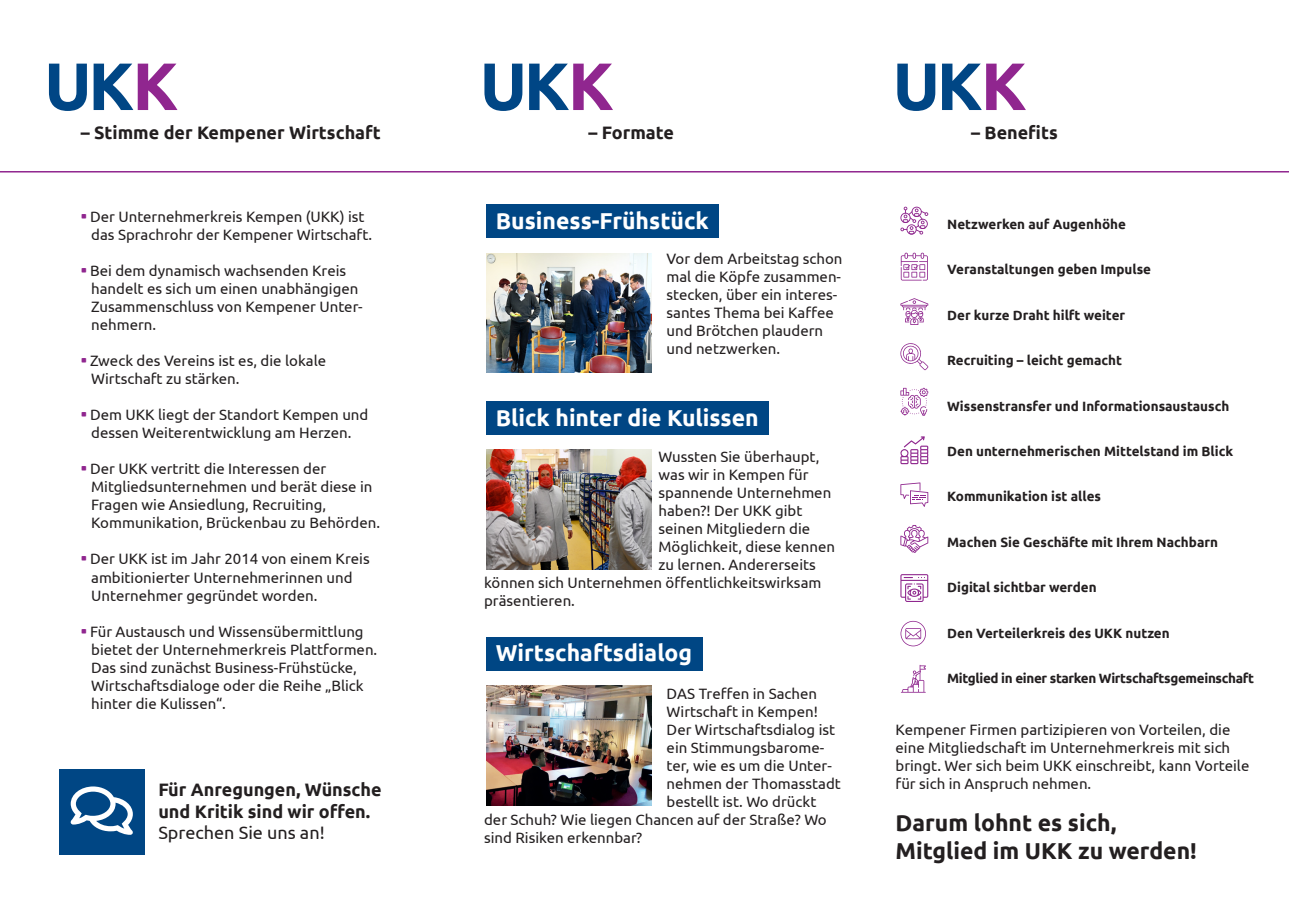
<style>
.page{position:relative;width:1289px;height:919px;background:#fff}
.page>*{position:absolute;margin:0;border:0;box-sizing:border-box;transform-origin:0 0}
.t1{font:700 22.95px "Ubuntu";color:#fff}
.t2{font:700 22.95px/27.6px "Ubuntu";color:#231f20}
.t3{font:700 18px/21.6px "Ubuntu";color:#231f20}
.t4{font:18px "Ubuntu";color:#231f20}
.t5{font:15px/18px "Ubuntu";color:#231f20}
.t6{font:700 13.5px "Ubuntu";color:#231f20}
.t7{font:700 13.5px "Ubuntu";letter-spacing:-.025em;color:#231f20}
.s1{font-family:"Agency FB";color:#90268f}
</style>
<div class="page">
<svg style="left:49px;top:64px;width:38px;height:47px"></svg>
<svg style="left:94px;top:64px;width:83px;height:46px"></svg>
<div style="left:59px;top:769px;width:85px;height:85px;background:#004684"></div>
<svg style="left:484px;top:64px;width:38px;height:47px"></svg>
<svg style="left:529px;top:64px;width:84px;height:46px"></svg>
<div style="left:486px;top:204px;width:232px;height:34px;background:#004684"></div>
<div style="left:486px;top:401px;width:282px;height:33px;background:#004684"></div>
<div style="left:486px;top:636px;width:216px;height:34px;background:#004684"></div>
<svg style="left:897px;top:64px;width:38px;height:47px"></svg>
<svg style="left:942px;top:64px;width:83px;height:46px"></svg>
<hr style="left:0;top:171px;width:1288px;height:1px;background:#90268f">
<img style="left:486px;top:449px;width:165px;height:120px">
<svg style="left:900px;top:207px;width:28px;height:27px"></svg>
<svg style="left:900px;top:253px;width:27px;height:27px"></svg>
<svg style="left:900px;top:298px;width:28px;height:27px"></svg>
<svg style="left:900px;top:343px;width:28px;height:27px"></svg>
<svg style="left:900px;top:388px;width:28px;height:27px"></svg>
<svg style="left:900px;top:436px;width:28px;height:28px"></svg>
<svg style="left:900px;top:482px;width:28px;height:25px"></svg>
<svg style="left:900px;top:525px;width:28px;height:27px"></svg>
<svg style="left:900px;top:574px;width:28px;height:28px"></svg>
<svg style="left:900px;top:621px;width:26px;height:25px"></svg>
<svg style="left:901px;top:665px;width:25px;height:27px"></svg>
<img style="left:486px;top:685px;width:165px;height:120px">
<img style="left:486px;top:253px;width:165px;height:120px">
<p class="t3" style="left:81px;top:121px;width:301px">– Stimme der Kempener Wirtschaft</p>
<p class="t5" style="left:91px;top:207px;width:282px;text-indent:-10px"><span class="s1">•</span> Der Unternehmerkreis Kempen (UKK) ist das Sprachrohr der Kempener Wirtschaft.</p>
<p class="t5" style="left:91px;top:261px;width:273px;text-indent:-10px"><span class="s1">•</span> Bei dem dynamisch wachsenden Kreis handelt es sich um einen unabhängigen<br>Zusammenschluss von Kempener Unter&shy;nehmern.</p>
<p class="t5" style="left:91px;top:351px;width:236px;text-indent:-10px"><span class="s1">•</span> Zweck des Vereins ist es, die lokale<br>Wirtschaft zu stärken.</p>
<p class="t5" style="left:81px;top:405px;width:289px;text-align:center"><span class="s1">•</span> Dem UKK liegt der Standort Kempen und dessen Weiterentwicklung am Herzen.</p>
<p class="t5" style="left:91px;top:459px;width:290px;text-indent:-10px"><span class="s1">•</span> Der UKK vertritt die Interessen der Mitgliedsunternehmen und berät diese in Fragen wie Ansiedlung, Recruiting, Kommunikation, Brückenbau zu Behörden.</p>
<p class="t5" style="left:91px;top:549px;width:280px;text-indent:-10px"><span class="s1">•</span> Der UKK ist im Jahr 2014 von einem Kreis ambitionierter Unternehmerinnen und<br>Unternehmer gegründet worden.</p>
<p class="t5" style="left:91px;top:621px;width:287px;text-indent:-10px"><span class="s1">•</span> Für Austausch und Wissensübermittlung bietet der Unternehmerkreis Plattformen.<br>Das sind zunächst Business-Frühstücke, Wirtschaftsdialoge oder die Reihe „Blick hinter die Kulissen“.</p>
<p class="t3" style="left:158px;top:778px;width:225px">Für Anregungen, Wünsche und Kritik sind wir offen.</p>
<p class="t4" style="left:158px;top:821px;width:168px">Sprechen Sie uns an!</p>
<p class="t3" style="left:588px;top:121px;width:87px">– Formate</p>
<h1 class="t1" style="left:496px;top:207px;width:215px">Business-Frühstück</h1>
<p class="t5" style="left:666px;top:249px;width:178px">Vor dem Arbeitstag schon mal die Köpfe zusammen&shy;stecken, über ein interes&shy;santes Thema bei Kaffee und Brötchen plaudern und netzwerken.</p>
<h1 class="t1" style="left:496px;top:403px;width:264px">Blick hinter die Kulissen</h1>
<p class="t5" style="left:658px;top:446px;width:178px">Wussten Sie überhaupt, was wir in Kempen für spannende Unternehmen haben?! Der UKK gibt seinen Mitgliedern die<br>Möglichkeit, diese kennen zu lernen. Andererseits</p>
<p class="t5" style="left:484px;top:573px;width:339px">können sich Unternehmen öffentlichkeitswirksam präsentieren.</p>
<h1 class="t1" style="left:496px;top:639px;width:198px">Wirtschaftsdialog</h1>
<p class="t5" style="left:666px;top:683px;width:176px">DAS Treffen in Sachen<br>Wirtschaft in Kempen!<br>Der Wirtschaftsdialog ist ein Stimmungsbarome&shy;ter, wie es um die Unter&shy;nehmen der Thomasstadt bestellt ist. Wo drückt</p>
<p class="t3" style="left:971px;top:121px;width:88px">– Benefits</p>
<p class="t6" style="left:947px;top:216px;width:180px">Netzwerken auf Augenhöhe</p>
<p class="t6" style="left:947px;top:261px;width:205px">Veranstaltungen geben Impulse</p>
<p class="t6" style="left:947px;top:307px;width:179px">Der kurze Draht hilft weiter</p>
<p class="t6" style="left:947px;top:352px;width:176px">Recruiting – leicht gemacht</p>
<p class="t6" style="left:947px;top:397px;width:283px">Wissenstransfer und Informationsaustausch</p>
<p class="t6" style="left:947px;top:443px;width:287px">Den unternehmerischen Mittelstand im Blick</p>
<p class="t6" style="left:947px;top:488px;width:155px">Kommunikation ist alles</p>
<p class="t6" style="left:947px;top:534px;width:272px">Machen Sie Geschäfte mit Ihrem Nachbarn</p>
<p class="t6" style="left:947px;top:579px;width:151px">Digital sichtbar werden</p>
<p class="t6" style="left:947px;top:624px;width:224px">Den Verteilerkreis des UKK nutzen</p>
<p class="t7" style="left:947px;top:670px;width:308px">Mitglied in einer starken Wirtschaftsgemeinschaft</p>
<p class="t5" style="left:895px;top:720px;width:355px">Kempener Firmen partizipieren von Vorteilen, die eine Mitgliedschaft im Unternehmerkreis mit sich bringt. Wer sich beim UKK einschreibt, kann Vorteile für sich in Anspruch nehmen.</p>
<p class="t5" style="left:484px;top:810px;width:344px">der Schuh? Wie liegen Chancen auf der Straße? Wo sind Risiken erkennbar?</p>
<h1 class="t2" style="left:895px;top:808px;width:303px">Darum lohnt es sich,<br>Mitglied im UKK zu werden!</h1>
</div>
